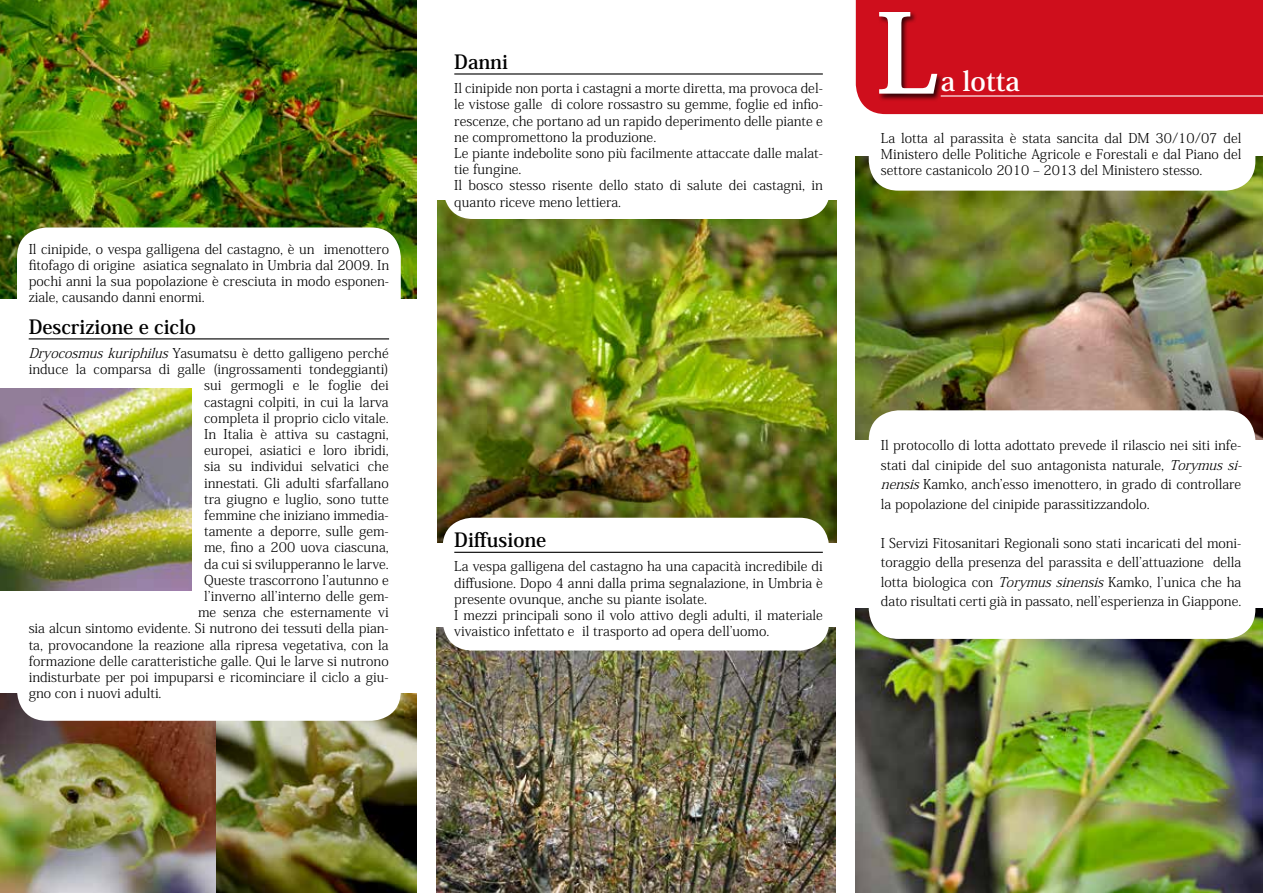
<style>
.page{position:relative;width:1263px;height:893px;background:#fff}
.page>*{position:absolute;margin:0;border:0;box-sizing:border-box;transform-origin:0 0}
.t1{font:700 109.35px "Koz Min Pro";color:#fff}
.t2{font:700 27px "Koz Min Pro";color:#fff}
.t3{font:700 19.5px "Koz Min Pro";color:#000}
.t4{font:300 13.5px/16.2px "Koz Min Pro";color:#000;text-align:justify}
.s1{font-style:italic}
</style>
<div class="page">
<img style="left:0;top:694px;width:417px;height:199px">
<img style="left:856px;top:609px;width:407px;height:284px">
<img style="left:856px;top:156px;width:407px;height:283px">
<div style="left:869px;top:40px;width:386px;height:151px;background:#fff;border-radius:30px"></div>
<div style="left:856px;top:0;width:407px;height:114px;background:#cf0e1c"></div>
<img style="left:437px;top:201px;width:400px;height:341px">
<img style="left:0;top:0;width:417px;height:298px">
<div style="left:17px;top:227px;width:384px;height:122px;background:#fff;border-radius:30px"></div>
<div style="left:17px;top:609px;width:384px;height:112px;background:#fff;border-radius:30px"></div>
<hr style="left:29px;top:338px;width:360px;height:1px;background:#000">
<img style="left:0;top:388px;width:191px;height:202px">
<div style="left:443px;top:113px;width:387px;height:106px;background:#fff;border-radius:30px"></div>
<img style="left:436px;top:627px;width:400px;height:266px">
<hr style="left:454px;top:73px;width:369px;height:2px;background:#000">
<div style="left:443px;top:518px;width:386px;height:132px;background:#fff;border-radius:30px"></div>
<hr style="left:454px;top:552px;width:369px;height:1px;background:#000">
<hr style="left:941px;top:95px;width:322px;height:2px;background:#fff">
<div style="left:877px;top:11px;width:67px;height:91px;background:#000;opacity:.75"></div>
<div style="left:869px;top:410px;width:386px;height:229px;background:#fff;border-radius:30px"></div>
<p class="t4" style="left:29px;top:240px;width:362px">Il cinipide, o vespa galligena del castagno, è un imenottero fitofago di origine asiatica segnalato in Umbria dal 2009. In pochi anni la sua popolazione è cresciuta in modo esponen&shy;ziale, causando danni enormi.</p>
<h3 class="t3" style="left:29px;top:313px;width:169px">Descrizione e ciclo</h3>
<p class="t4" style="left:29px;top:345px;width:362px"><span class="s1">Dryocosmuskuriphilus</span>Yasumatsu è detto galligeno perché</p>
<p class="t4" style="left:29px;top:361px;width:362px">induce la comparsa di galle (ingrossamenti tondeggianti)</p>
<p class="t4" style="left:204px;top:377px;width:186px">sui germogli e le foglie dei</p>
<p class="t4" style="left:204px;top:393px;width:186px">castagni colpiti, in cui la larva</p>
<p class="t4" style="left:204px;top:409px;width:186px">completa il proprio ciclo vitale.</p>
<p class="t4" style="left:204px;top:426px;width:186px">In Italia è attiva su castagni,</p>
<p class="t4" style="left:204px;top:442px;width:186px">europei, asiatici e loro ibridi,</p>
<p class="t4" style="left:204px;top:458px;width:186px">sia su individui selvatici che</p>
<p class="t4" style="left:204px;top:474px;width:186px">innestati. Gli adulti sfarfallano</p>
<p class="t4" style="left:204px;top:490px;width:186px">tra giugno e luglio, sono tutte</p>
<p class="t4" style="left:204px;top:507px;width:186px">femmine che iniziano immedia-</p>
<p class="t4" style="left:204px;top:523px;width:186px">tamente a deporre, sulle gem-</p>
<p class="t4" style="left:204px;top:539px;width:186px">me, fino a 200 uova ciascuna,</p>
<p class="t4" style="left:204px;top:555px;width:186px">da cui si svilupperanno le larve.</p>
<p class="t4" style="left:204px;top:571px;width:186px">Queste trascorrono l’autunno e</p>
<p class="t4" style="left:204px;top:588px;width:186px">l’inverno all’interno delle gem-</p>
<p class="t4" style="left:198px;top:604px;width:192px">me senza che esternamente vi</p>
<p class="t4" style="left:29px;top:620px;width:362px">sia alcun sintomo evidente. Si nutrono dei tessuti della pian-</p>
<p class="t4" style="left:29px;top:636px;width:362px">ta, provocandone la reazione alla ripresa vegetativa, con la</p>
<p class="t4" style="left:29px;top:652px;width:362px">formazione delle caratteristiche galle. Qui le larve si nutrono</p>
<p class="t4" style="left:29px;top:669px;width:362px">indisturbate per poi impuparsi e ricominciare il ciclo a giu-</p>
<p class="t4" style="left:29px;top:685px;width:134px">gno con i nuovi adulti.</p>
<h3 class="t3" style="left:454px;top:48px;width:55px">Danni</h3>
<p class="t4" style="left:454px;top:80px;width:370px;text-align:left">Il cinipide non porta i castagni a morte diretta, ma provoca del&shy;le vistose galle di colore rossastro su gemme, foglie ed infio&shy;rescenze, che portano ad un rapido deperimento delle piante e ne compromettono la produzione.<br>Le piante indebolite sono più facilmente attaccate dalle malat&shy;tie fungine.<br>Il bosco stesso risente dello stato di salute dei castagni, in quanto riceve meno lettiera.</p>
<h1 class="t1" style="left:876px;top:-26px;width:65px">L</h1>
<h2 class="t2" style="left:941px;top:62px;width:81px">a lotta</h2>
<p class="t4" style="left:881px;top:129px;width:362px">La lotta al parassita è stata sancita dal DM 30/10/07 del Ministero delle Politiche Agricole e Forestali e dal Piano del settore castanicolo 2010 – 2013 del Ministero stesso.</p>
<h3 class="t3" style="left:454px;top:526px;width:94px">Diffusione</h3>
<p class="t4" style="left:454px;top:558px;width:370px;text-align:left">La vespa galligena del castagno ha una capacità incredibile di diffusione. Dopo 4 anni dalla prima segnalazione, in Umbria è presente ovunque, anche su piante isolate.<br>I mezzi principali sono il volo attivo degli adulti, il materiale vivaistico infettato e il trasporto ad opera dell’uomo.</p>
<p class="t4" style="left:881px;top:435px;width:367px;line-height:19.5px;text-align:left">Il protocollo di lotta adottato prevede il rilascio nei siti infe&shy;stati dal cinipide del suo antagonista naturale, <span class="s1">Torymussi&shy;nensis</span>Kamko, anch’esso imenottero, in grado di controllare la popolazione del cinipide parassitizzandolo.</p>
<p class="t4" style="left:881px;top:533px;width:362px;line-height:19.5px">I Servizi Fitosanitari Regionali sono stati incaricati del moni&shy;toraggio della presenza del parassita e dell’attuazione della lotta biologica con <span class="s1">Torymussinensis</span>Kamko, l’unica che ha dato risultati certi già in passato, nell’esperienza in Giappone.</p>
</div>
